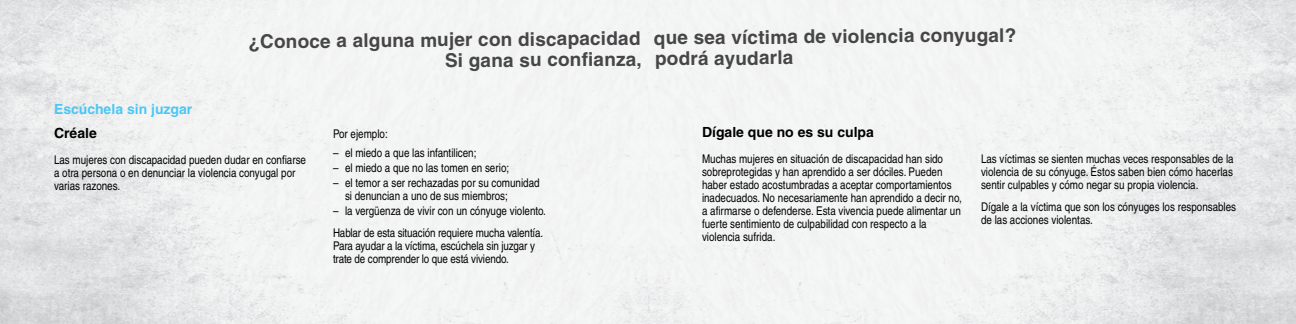
<style>
.page{position:relative;width:1296px;height:324px;background:#fff}
.page>*{position:absolute;margin:0;border:0;box-sizing:border-box;transform-origin:0 0}
.t1{font:700 19px/20.9px "Helvetica";color:#464547}
.t2{font:700 14px "Helvetica";color:#000}
.t3{font:700 14px "Helvetica";color:#49c8f5}
.t4{font:condensed 12px/13px "Helvetica";color:#000}
</style>
<div class="page">
<img style="left:0;top:0;width:1296px;height:324px">
<h1 class="t1" style="left:445px;top:27px;width:573px;text-indent:-197px">¿Conoce a alguna mujer con discapacidad que sea víctima de violencia conyugal?<br>Si gana su confianza, podrá ayudarla</h1>
<p class="t3" style="left:54px;top:100px;width:140px">Escúchela sin juzgar</p>
<p class="t2" style="left:54px;top:124px;width:44px">Créale</p>
<p class="t4" style="left:54px;top:153px;width:254px">Las mujeres con discapacidad pueden dudar en confiarse a otra persona o en denunciar la violencia conyugal por varias razones.</p>
<p class="t4" style="left:333px;top:127px;width:56px">Por ejemplo:</p>
<p class="t4" style="left:333px;top:146px;width:145px">– el miedo a que las infantilicen;</p>
<p class="t4" style="left:333px;top:161px;width:178px">– el miedo a que no las tomen en serio;</p>
<p class="t4" style="left:345px;top:176px;width:196px;text-indent:-12px">– el temor a ser rechazadas por su comunidad si denuncian a uno de sus miembros;</p>
<p class="t4" style="left:333px;top:200px;width:215px;line-height:22px">– la vergüenza de vivir con un cónyuge violento.<br>Hablar de esta situación requiere mucha valentía.</p>
<p class="t4" style="left:333px;top:239px;width:203px">Para ayudar a la víctima, escúchela sin juzgar y trate de comprender lo que está viviendo.</p>
<p class="t2" style="left:702px;top:123px;width:173px">Dígale que no es su culpa</p>
<p class="t4" style="left:702px;top:153px;width:261px">Muchas mujeres en situación de discapacidad han sido sobreprotegidas y han aprendido a ser dóciles. Pueden haber estado acostumbradas a aceptar comportamientos inadecuados. No necesariamente han aprendido a decir no, a afirmarse o defenderse. Esta vivencia puede alimentar un fuerte sentimiento de culpabilidad con respecto a la violencia sufrida.</p>
<p class="t4" style="left:981px;top:153px;width:254px;text-align:justify">Las víctimas se sienten muchas veces responsables de la violencia de su cónyuge. Éstos saben bien cómo hacerlas sentir culpables y cómo negar su propia violencia.</p>
<p class="t4" style="left:981px;top:201px;width:257px">Dígale a la víctima que son los cónyuges los responsables de las acciones violentas.</p>
</div>
